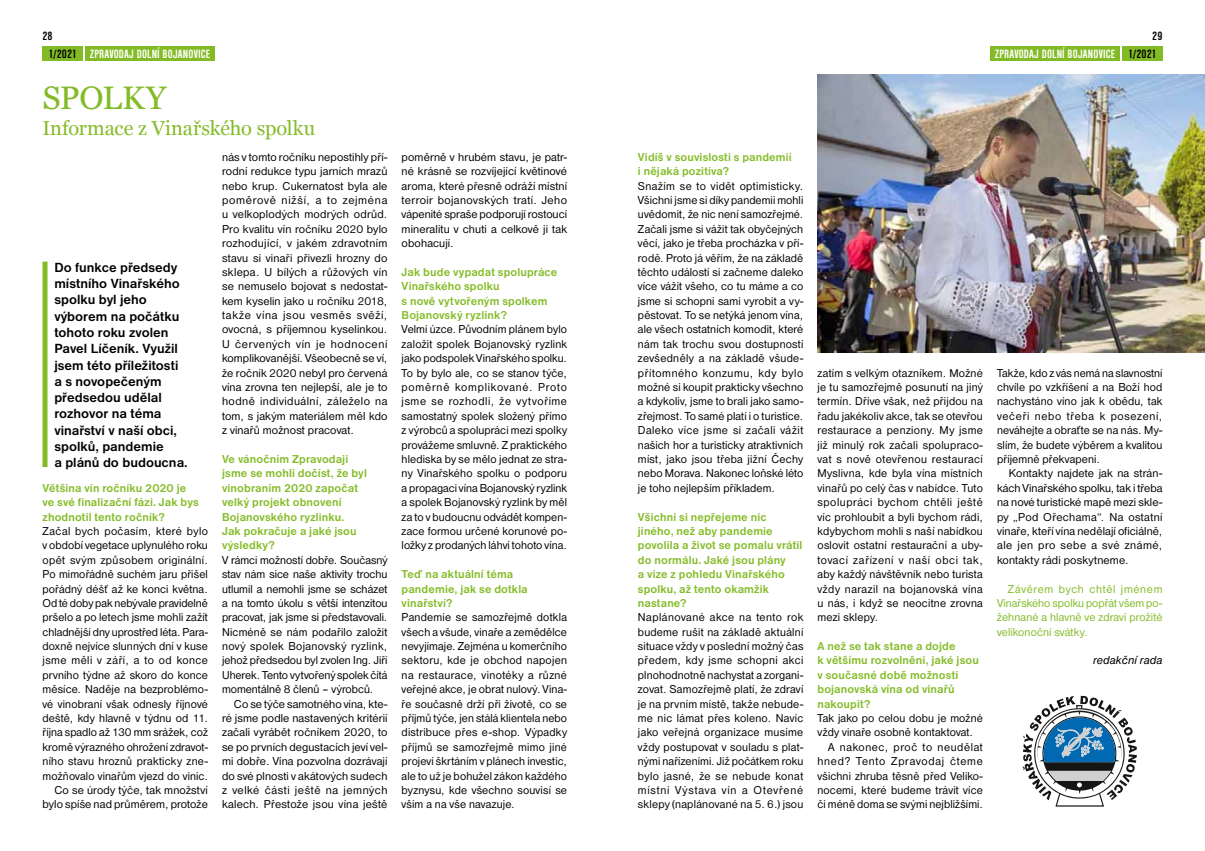
<style>
.page{position:relative;width:1205px;height:851px;background:#fff}
.page>*{position:absolute;margin:0;border:0;box-sizing:border-box;transform-origin:0 0}
.t1{font:32.5px "Georgia";letter-spacing:-.01em;color:#83bb26}
.t2{font:20px "Georgia";letter-spacing:-.005em;color:#83bb26}
.t3{font:700 13.75px/16.2px "Nimbus San DEE";color:#000}
.t4{font:700 condensed 12.5px "Nimbus San DEE";letter-spacing:.01em;color:#fff}
.t5{font:700 condensed 12.5px "Nimbus San DEE";color:#000}
.t6{font:11.88px/14.4px "Nimbus San DEE";letter-spacing:.01em;color:#000;text-align:justify}
.t7{font:700 11.88px/14.4px "Nimbus San DEE";letter-spacing:.01em;color:#83bb26}
.t8{font:11.88px/14.4px "Nimbus San DEE";letter-spacing:.01em;color:#83bb26;text-align:justify}
.t9{font:11.88px "Nimbus San DEE";letter-spacing:.065em;color:#000}
.t10{font:11.88px "Nimbus San DEE";letter-spacing:.05em;color:#000}
.t11{font:italic 11.88px "Nimbus San DEE";letter-spacing:.01em;color:#000}
.s1{color:#000}
</style>
<div class="page">
<div style="left:990px;top:46px;width:129px;height:14px;background:#83bb26"></div>
<div style="left:1122px;top:46px;width:40px;height:14px;background:#83bb26"></div>
<div style="left:85px;top:46px;width:129px;height:14px;background:#83bb26"></div>
<div style="left:43px;top:46px;width:40px;height:14px;background:#83bb26"></div>
<img style="left:817px;top:74px;width:388px;height:278px">
<svg style="left:1022px;top:695px;width:115px;height:111px"></svg>
<div style="left:43px;top:261px;width:5px;height:206px;background:#83bb26"></div>
<p class="t5" style="left:43px;top:29px;width:12px">28</p>
<p class="t5" style="left:1152px;top:29px;width:12px">29</p>
<p class="t4" style="left:48px;top:47px;width:163px"><span class="s1">1/2021</span> ZPRAVODAJ DOLNÍ BOJANOVICE</p>
<p class="t4" style="left:995px;top:47px;width:163px">ZPRAVODAJ DOLNÍ BOJANOVICE <span class="s1">1/2021</span></p>
<h1 class="t1" style="left:43px;top:78px;width:125px">SPOLKY</h1>
<h2 class="t2" style="left:43px;top:116px;width:274px">Informace z Vinařského spolku</h2>
<p class="t6" style="left:222px;top:150px;width:167px">nás v tomto ročníku nepostihly pří&shy;rodní redukce typu jarních mrazů nebo krup. Cukernatost byla ale poměrově nižší, a to zejména u velkoplodých modrých odrůd.<br>Pro kvalitu vín ročníku 2020 bylo rozhodující, v jakém zdravotním stavu si vinaři přivezli hrozny do sklepa. U bílých a růžových vín se nemuselo bojovat s nedostat&shy;kem kyselin jako u ročníku 2018, takže vína jsou vesměs svěží, ovocná, s příjemnou kyselinkou.<br>U červených vín je hodnocení komplikovanější. Všeobecně se ví, že ročník 2020 nebyl pro červená vína zrovna ten nejlepší, ale je to hodně individuální, záleželo na tom, s jakým materiálem měl kdo z vinařů možnost pracovat.</p>
<p class="t7" style="left:222px;top:452px;width:146px">Ve vánočním Zpravodaji jsme se mohli dočíst, že byl vinobraním 2020 započat velký projekt obnovení<br>Bojanovského ryzlinku.<br>Jak pokračuje a jaké jsou výsledky?</p>
<p class="t6" style="left:222px;top:552px;width:167px">V rámci možností dobře. Současný stav nám sice naše aktivity trochu utlumil a nemohli jsme se scházet a na tomto úkolu s větší intenzitou pracovat, jak jsme si představovali.<br>Nicméně se nám podařilo založit nový spolek Bojanovský ryzlink, jehož předsedou byl zvolen Ing. Jiří Uherek. Tento vytvořený spolek čítá momentálně 8 členů – výrobců.</p>
<p class="t6" style="left:222px;top:696px;width:167px;text-indent:12px">Co se týče samotného vína, kte&shy;ré jsme podle nastavených kritérií začali vyrábět ročníkem 2020, to se po prvních degustacích jeví vel&shy;mi dobře. Vína pozvolna dozrávají do své plnosti v akátových sudech z velké části ještě na jemných kalech. Přestože jsou vína ještě</p>
<p class="t3" style="left:54px;top:259px;width:135px">Do funkce předsedy místního Vinařského spolku byl jeho výborem na počátku tohoto roku zvolen<br>Pavel Líčeník. Využil jsem této příležitosti a s novopečeným předsedou udělal rozhovor na téma vinařství v naší obci, spolků, pandemie<br>a plánů do budoucna.</p>
<p class="t7" style="left:43px;top:480px;width:158px">Většina vín ročníku 2020 je ve své finalizační fázi. Jak bys zhodnotil tento ročník?</p>
<p class="t6" style="left:43px;top:524px;width:167px;text-align:right">Začal bych počasím, které bylo v období vegetace uplynulého roku opět svým způsobem originální.<br>Po mimořádně suchém jaru přišel pořádný déšť až ke konci května.<br>Od té doby pak nebývale pravidelně pršelo a po letech jsme mohli zažít chladnější dny uprostřed léta. Para&shy;doxně nejvíce slunných dní v kuse jsme měli v září, a to od konce prvního týdne až skoro do konce měsíce. Naděje na bezproblémo&shy;vé vinobraní však odnesly říjnové deště, kdy hlavně v týdnu od 11. října spadlo až 130 mm srážek, což kromě výrazného ohrožení zdravot&shy;ního stavu hroznů prakticky zne&shy;možňovalo vinařům vjezd do vinic.<br>Co se úrody týče, tak množství bylo spíše nad průměrem, protože</p>
<p class="t6" style="left:402px;top:150px;width:167px">poměrně v hrubém stavu, je patr&shy;né krásně se rozvíjející květinové aroma, které přesně odráží místní terroir bojanovských tratí. Jeho vápenité spraše podporují rostoucí mineralitu v chuti a celkově ji tak obohacují.</p>
<p class="t7" style="left:402px;top:265px;width:157px">Jak bude vypadat spolupráce<br>Vinařského spolku<br>s nově vytvořeným spolkem<br>Bojanovský ryzlink?</p>
<p class="t6" style="left:402px;top:322px;width:167px">Velmi úzce. Původním plánem bylo založit spolek Bojanovský ryzlink jako podspolek Vinařského spolku.<br>To by bylo ale, co se stanov týče, poměrně komplikované. Proto jsme se rozhodli, že vytvoříme samostatný spolek složený přímo z výrobců a spolupráci mezi spolky provážeme smluvně. Z praktického hlediska by se mělo jednat ze stra&shy;ny Vinařského spolku o podporu a propagaci vína Bojanovský ryzlink a spolek Bojanovský ryzlink by měl za to v budoucnu odvádět kompen&shy;zace formou určené korunové po&shy;ložky z prodaných láhví tohoto vína.</p>
<p class="t7" style="left:402px;top:567px;width:128px">Teď na aktuální téma pandemie, jak se dotkla vinařství?</p>
<p class="t6" style="left:402px;top:610px;width:167px">Pandemie se samozřejmě dotkla všech a všude, vinaře a zemědělce nevyjímaje. Zejména u komerčního sektoru, kde je obchod napojen na restaurace, vinotéky a různé veřejné akce, je obrat nulový. Vina&shy;ře současně drží při životě, co se příjmů týče, jen stálá klientela nebo distribuce přes e-shop. Výpadky příjmů se samozřejmě mimo jiné projeví škrtáním v plánech investic, ale to už je bohužel zákon každého byznysu, kde všechno souvisí se vším a na vše navazuje.</p>
<p class="t7" style="left:638px;top:150px;width:155px">Vidíš v souvislosti s pandemií i nějaká pozitiva?</p>
<p class="t6" style="left:638px;top:178px;width:167px">Snažím se to vidět optimisticky.<br>Všichni jsme si díky pandemii mohli uvědomit, že nic není samozřejmé.<br>Začali jsme si vážit tak obyčejných věcí, jako je třeba procházka v pří&shy;rodě. Proto já věřím, že na základě těchto událostí si začneme daleko více vážit všeho, co tu máme a co jsme si schopni sami vyrobit a vy&shy;pěstovat. To se netýká jenom vína, ale všech ostatních komodit, které nám tak trochu svou dostupností zevšedněly a na základě všude&shy;přítomného konzumu, kdy bylo možné si koupit prakticky všechno a kdykoliv, jsme to brali jako samo&shy;zřejmost. To samé platí i o turistice.<br>Daleko více jsme si začali vážit našich hor a turisticky atraktivních míst, jako jsou třeba jižní Čechy nebo Morava. Nakonec loňské léto je toho nejlepším příkladem.</p>
<p class="t7" style="left:638px;top:509px;width:166px">Všichni si nepřejeme nic jiného, než aby pandemie povolila a život se pomalu vrátil do normálu. Jaké jsou plány<br>a vize z pohledu Vinařského spolku, až tento okamžik nastane?</p>
<p class="t6" style="left:638px;top:610px;width:167px">Naplánované akce na tento rok budeme rušit na základě aktuální situace vždy v poslední možný čas předem, kdy jsme schopni akci plnohodnotně nachystat a zorgani&shy;zovat. Samozřejmě platí, že zdraví je na prvním místě, takže nebude&shy;me nic lámat přes koleno. Navíc jako veřejná organizace musíme vždy postupovat v souladu s plat&shy;nými nařízeními. Již počátkem roku bylo jasné, že se nebude konat místní Výstava vín a Otevřené sklepy (naplánované na 5. 6.) jsou</p>
<p class="t6" style="left:817px;top:365px;width:167px">zatím s velkým otazníkem. Možné je tu samozřejmě posunutí na jiný termín. Dříve však, než přijdou na řadu jakékoliv akce, tak se otevřou restaurace a penziony. My jsme již minulý rok začali spolupraco&shy;vat s nově otevřenou restaurací Myslivna, kde byla vína místních vinařů po celý čas v nabídce. Tuto spolupráci bychom chtěli ještě víc prohloubit a byli bychom rádi, kdybychom mohli s naší nabídkou oslovit ostatní restaurační a uby&shy;tovací zařízení v naší obci tak, aby každý návštěvník nebo turista vždy narazil na bojanovská vína u nás, i když se neocitne zrovna mezi sklepy.</p>
<p class="t7" style="left:817px;top:639px;width:163px">A než se tak stane a dojde<br>k většímu rozvolnění, jaké jsou v současné době možnosti bojanovská vína od vinařů nakoupit?</p>
<p class="t6" style="left:817px;top:711px;width:167px">Tak jako po celou dobu je možné</p>
<p class="t6" style="left:817px;top:725px;width:157px">vždy vinaře osobně kontaktovat.</p>
<p class="t10" style="left:828px;top:740px;width:156px">A nakonec, proč to neudělat</p>
<p class="t9" style="left:817px;top:754px;width:167px">hned? Tento Zpravodaj čteme</p>
<p class="t6" style="left:817px;top:768px;width:167px">všichni zhruba těsně před Veliko-</p>
<p class="t6" style="left:817px;top:782px;width:167px">nocemi, které budeme trávit více</p>
<p class="t6" style="left:817px;top:797px;width:167px">či méně doma se svými nejbližšími.</p>
<p class="t6" style="left:997px;top:365px;width:167px">Takže, kdo z vás nemá na slavnostní chvíle po vzkříšení a na Boží hod nachystáno víno jak k obědu, tak večeři nebo třeba k posezení, neváhejte a obraťte se na nás. My&shy;slím, že budete výběrem a kvalitou příjemně překvapeni.</p>
<p class="t6" style="left:997px;top:466px;width:167px;text-indent:12px">Kontakty najdete jak na strán&shy;kách Vinařského spolku, tak i třeba na nové turistické mapě mezi skle&shy;py „Pod Ořechama“. Na ostatní vinaře, kteří vína nedělají oficiálně, ale jen pro sebe a své známé, kontakty rádi poskytneme.</p>
<p class="t8" style="left:997px;top:581px;width:167px;text-indent:11px">Závěrem bych chtěl jménem Vinařského spolku popřát všem po&shy;žehnané a hlavně ve zdraví prožité velikonoční svátky.</p>
<p class="t11" style="left:1093px;top:653px;width:71px">redakční rada</p>
</div>
